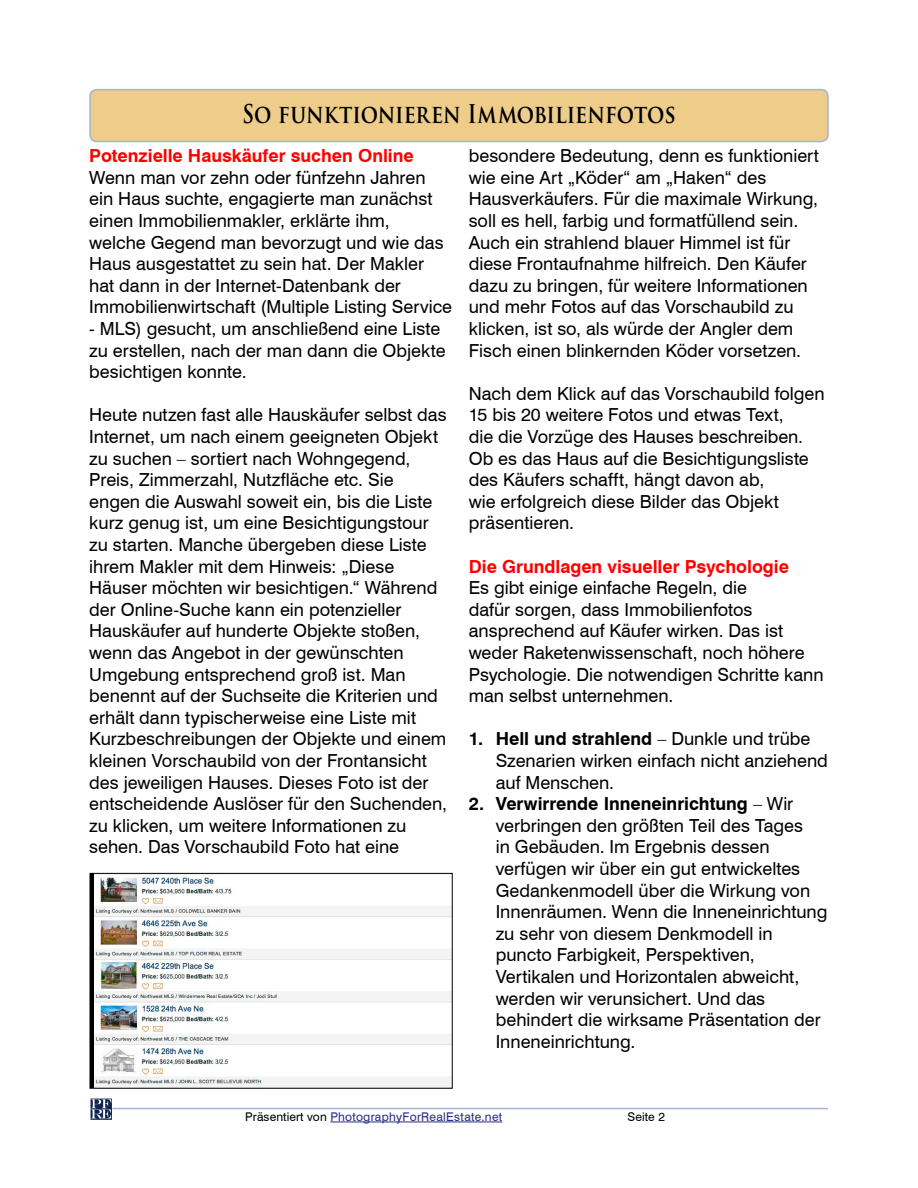
<style>
.page{position:relative;width:918px;height:1188px;background:#fff}
.page>*{position:absolute;margin:0;border:0;box-sizing:border-box;transform-origin:0 0}
.t1{font:700 25.2px "Trajan Pro";letter-spacing:-.005em;color:#000;scale:.83 1}
.t2{font:18px/21.6px "Swiss 721 BT";color:#000}
.t3{font:700 18px "Swiss 721 BT";color:#f00}
.t4{font:12px "Swiss 721 BT";letter-spacing:.025em;color:#2b2c86}
.t5{font:12px "Swiss 721 BT";letter-spacing:.01em;color:#000}
.s1{font-weight:700}
.s2{color:#000}
</style>
<div class="page">
<hr style="left:112px;top:1108px;width:716px;height:1px;background:#a4b3d7">
<img style="left:90px;top:1098px;width:21px;height:21px">
<hr style="left:330px;top:1122px;width:172px;height:1px;background:#2b2c86">
<div style="left:90px;top:90px;width:738px;height:52px;background:#eecd8b;border-radius:7px"></div>
<div style="left:89px;top:89px;width:740px;height:53px;border:2px solid #a4b3d7;border-radius:7px"></div>
<img style="left:94px;top:876px;width:357px;height:211px">
<div style="left:90px;top:873px;width:363px;height:216px;border:1px solid #000"></div>
<h1 class="t1" style="left:242px;top:99px;width:524px">So funktionieren Immobilienfotos</h1>
<p class="t3" style="left:89px;top:145px;width:326px">Potenzielle Hauskäufer suchen Online</p>
<p class="t2" style="left:89px;top:166px;width:364px">Wenn man vor zehn oder fünfzehn Jahren ein Haus suchte, engagierte man zunächst einen Immobilienmakler, erklärte ihm,<br>welche Gegend man bevorzugt und wie das Haus ausgestattet zu sein hat. Der Makler hat dann in der Internet-Datenbank der Immobilienwirtschaft (Multiple Listing Service</p>
<p class="t2" style="left:89px;top:318px;width:358px">- MLS) gesucht, um anschließend eine Liste zu erstellen, nach der man dann die Objekte besichtigen konnte.</p>
<p class="t2" style="left:89px;top:404px;width:359px">Heute nutzen fast alle Hauskäufer selbst das Internet, um nach einem geeigneten Objekt zu suchen – sortiert nach Wohngegend, Preis, Zimmerzahl, Nutzfläche etc. Sie engen die Auswahl soweit ein, bis die Liste kurz genug ist, um eine Besichtigungstour zu starten. Manche übergeben diese Liste ihrem Makler mit dem Hinweis: „Diese Häuser möchten wir besichtigen.“ Während der Online-Suche kann ein potenzieller Hauskäufer auf hunderte Objekte stoßen, wenn das Angebot in der gewünschten Umgebung entsprechend groß ist. Man benennt auf der Suchseite die Kriterien und erhält dann typischerweise eine Liste mit Kurzbeschreibungen der Objekte und einem kleinen Vorschaubild von der Frontansicht des jeweiligen Hauses. Dieses Foto ist der entscheidende Auslöser für den Suchenden, zu klicken, um weitere Informationen zu sehen. Das Vorschaubild Foto hat eine</p>
<p class="t2" style="left:469px;top:145px;width:352px">besondere Bedeutung, denn es funktioniert wie eine Art „Köder“ am „Haken“ des Hausverkäufers. Für die maximale Wirkung, soll es hell, farbig und formatfüllend sein.<br>Auch ein strahlend blauer Himmel ist für diese Frontaufnahme hilfreich. Den Käufer dazu zu bringen, für weitere Informationen und mehr Fotos auf das Vorschaubild zu klicken, ist so, als würde der Angler dem Fisch einen blinkernden Köder vorsetzen.</p>
<p class="t2" style="left:469px;top:382px;width:357px">Nach dem Klick auf das Vorschaubild folgen 15 bis 20 weitere Fotos und etwas Text,<br>die die Vorzüge des Hauses beschreiben.<br>Ob es das Haus auf die Besichtigungsliste des Käufers schafft, hängt davon ab,<br>wie erfolgreich diese Bilder das Objekt präsentieren.</p>
<p class="t3" style="left:469px;top:555px;width:322px">Die Grundlagen visueller Psychologie</p>
<p class="t2" style="left:469px;top:577px;width:356px">Es gibt einige einfache Regeln, die<br>dafür sorgen, dass Immobilienfotos ansprechend auf Käufer wirken. Das ist weder Raketenwissenschaft, noch höhere Psychologie. Die notwendigen Schritte kann man selbst unternehmen.</p>
<p class="t2" style="left:496px;top:728px;width:334px;text-indent:-27px"><span class="s1">1. Hell und strahlend</span> – Dunkle und trübe<br>Szenarien wirken einfach nicht anziehend auf Menschen.</p>
<p class="t2" style="left:496px;top:793px;width:333px;text-indent:-27px"><span class="s1">2. Verwirrende Inneneinrichtung</span> – Wir verbringen den größten Teil des Tages<br>in Gebäuden. Im Ergebnis dessen verfügen wir über ein gut entwickeltes Gedankenmodell über die Wirkung von Innenräumen. Wenn die Inneneinrichtung zu sehr von diesem Denkmodell in puncto Farbigkeit, Perspektiven, Vertikalen und Horizontalen abweicht, werden wir verunsichert. Und das behindert die wirksame Präsentation der Inneneinrichtung.</p>
<p class="t4" style="left:245px;top:1109px;width:259px"><span class="s2">Präsentiert von</span> PhotographyForRealEstate.net</p>
<p class="t5" style="left:628px;top:1109px;width:39px">Seite 2</p>
</div>
